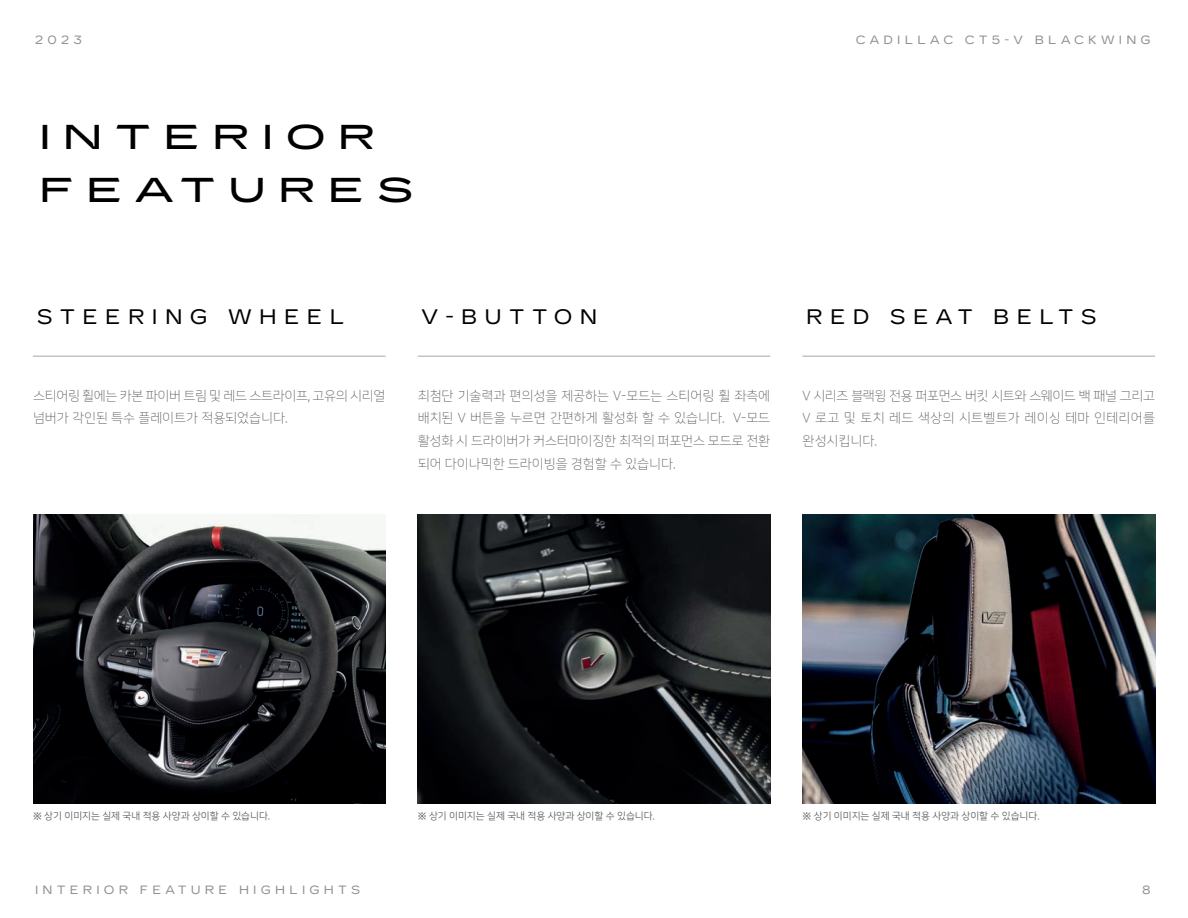
<style>
.page{position:relative;width:1188px;height:918px;background:#fff}
.page>*{position:absolute;margin:0;border:0;box-sizing:border-box;transform-origin:0 0}
.t1{font:500 expanded 34.5px/52.5px "Cadillac Gothic";letter-spacing:.35em;color:#000001}
.t2{font:21px "Cadillac Gothic";letter-spacing:.35em;color:#000001}
.t3{font:13.2px/23px "Nanum Square L";color:#5d6162;text-align:justify}
.t4{font:13.2px/23px "Nanum Square L";letter-spacing:-.02em;color:#5d6162}
.t5{font:12px "Cadillac Gothic";letter-spacing:.35em;color:#8e9091}
.t6{font:9.75px "Nanum Square R";color:#5d6162}
.s1{font-family:"Nanum Square B"}
</style>
<div class="page">
<hr style="left:33px;top:356px;width:353px;height:1px;background:#c2c3c3">
<img style="left:33px;top:514px;width:353px;height:290px">
<hr style="left:418px;top:356px;width:352px;height:1px;background:#c2c3c3">
<img style="left:418px;top:514px;width:352px;height:290px">
<hr style="left:802px;top:356px;width:353px;height:1px;background:#c2c3c3">
<img style="left:802px;top:514px;width:353px;height:290px">
<p class="t5" style="left:35px;top:33px;width:48px">2023</p>
<p class="t5" style="left:856px;top:33px;width:297px">CADILLAC CT5-V BLACKWING</p>
<h1 class="t1" style="left:39px;top:111px;width:377px">INTERIOR<br>FEATURES</h1>
<h2 class="t2" style="left:37px;top:305px;width:309px">STEERING WHEEL</h2>
<p class="t4" style="left:33px;top:384px;width:354px">스티어링 휠에는 카본 파이버 트림 및 레드 스트라이프, 고유의 시리얼 넘버가 각인된 특수 플레이트가 적용되었습니다.</p>
<h2 class="t2" style="left:421px;top:305px;width:178px">V-BUTTON</h2>
<p class="t3" style="left:418px;top:384px;width:354px">최첨단 기술력과 편의성을 제공하는 V-모드는 스티어링 휠 좌측에 배치된 V 버튼을 누르면 간편하게 활성화 할 수 있습니다. V-모드 활성화 시 드라이버가 커스터마이징한 최적의 퍼포먼스 모드로 전환 되어 다이나믹한 드라이빙을 경험할 수 있습니다.</p>
<h2 class="t2" style="left:806px;top:305px;width:292px">RED SEAT BELTS</h2>
<p class="t3" style="left:802px;top:384px;width:354px">V 시리즈 블랙윙 전용 퍼포먼스 버킷 시트와 스웨이드 백 패널 그리고 V 로고 및 토치 레드 색상의 시트벨트가 레이싱 테마 인테리어를 완성시킵니다.</p>
<p class="t6" style="left:33px;top:811px;width:239px"><span class="s1">※</span> 상기 이미지는 실제 국내 적용 사양과 상이할 수 있습니다.</p>
<p class="t6" style="left:418px;top:811px;width:239px"><span class="s1">※</span> 상기 이미지는 실제 국내 적용 사양과 상이할 수 있습니다.</p>
<p class="t6" style="left:802px;top:811px;width:239px"><span class="s1">※</span> 상기 이미지는 실제 국내 적용 사양과 상이할 수 있습니다.</p>
<p class="t5" style="left:35px;top:883px;width:327px">INTERIOR FEATURE HIGHLIGHTS</p>
<p class="t5" style="left:1142px;top:883px;width:10px">8</p>
</div>
